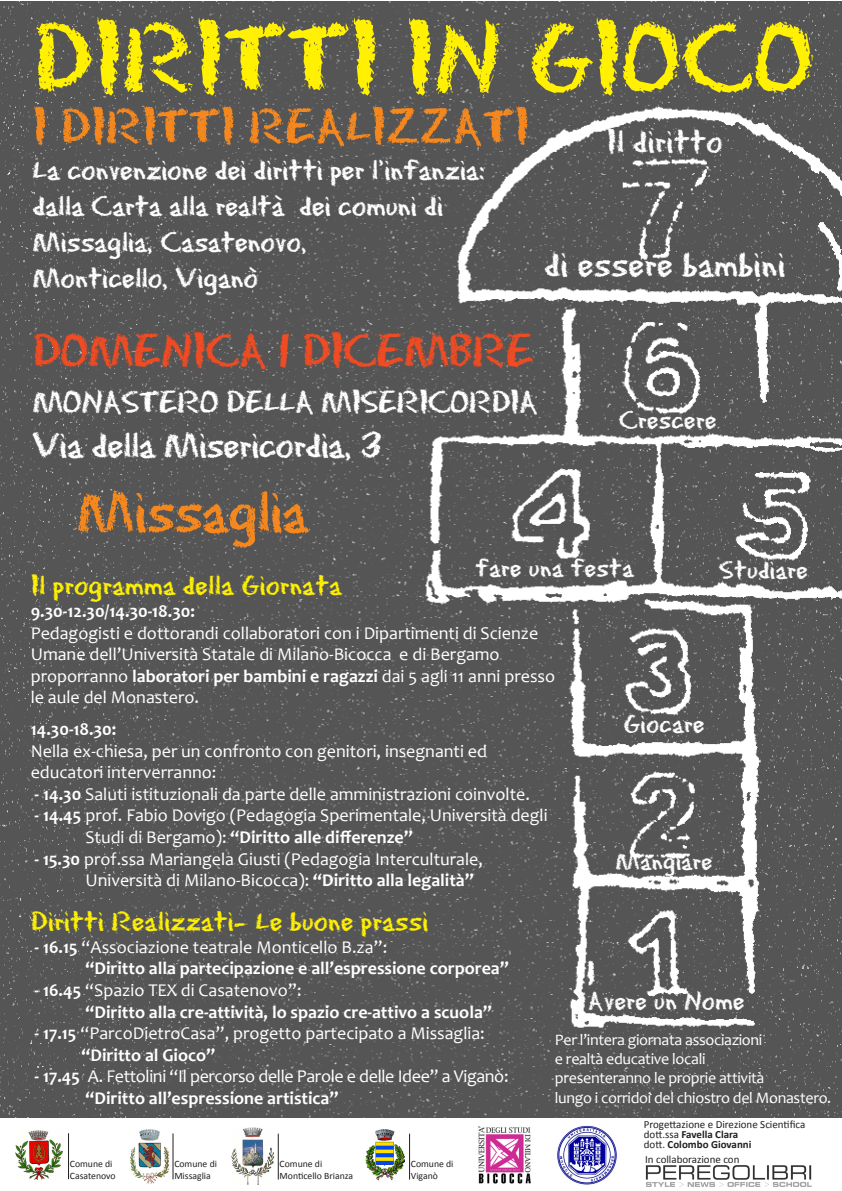
<style>
.page{position:relative;width:842px;height:1191px;background:#fff}
.page>*{position:absolute;margin:0;border:0;box-sizing:border-box;transform-origin:0 0}
.t1{font:103px "Eraser Dust";color:#fff101}
.t2{font:62px "Eraser Dust";letter-spacing:-.02em;color:#f5871f}
.t3{font:52px "Eraser Dust";color:#f5871f}
.t4{font:49px "Eraser Dust";letter-spacing:-.02em;color:#f04b22}
.t5{font:38px "Eraser Dust";letter-spacing:-.02em;color:#fff}
.t6{font:37px "Eraser Dust";color:#fff}
.t7{font:34px "Eraser Dust";color:#fff}
.t8{font:33px "Eraser Dust";letter-spacing:-.02em;color:#fff}
.t9{font:30px "Eraser Dust";letter-spacing:-.01em;color:#fff}
.t10{font:29px "Eraser Dust";color:#fff101}
.t11{font:27px "Eraser Dust";color:#fff}
.t12{font:25.9px "Eraser Dust";color:#fff}
.t13{font:18px/21.6px "Candara";color:#fff}
.t14{font:700 18px/21.6px "Candara";color:#fff}
.t15{font:18px "Candara";letter-spacing:-.02em;color:#fff}
.t16{font:16px "Candara";letter-spacing:-.02em;color:#fff}
.t17{font:11px/10px "Calibri";color:#231f20}
.t18{font:9.7px/11.7px "Calibri";color:#231f20}
.s1{font-weight:700}
.s2{font-weight:400}
</style>
<div class="page">
<img style="left:0;top:1px;width:842px;height:1116px">
<img style="left:16px;top:1130px;width:47px;height:50px">
<img style="left:232px;top:1127px;width:42px;height:57px">
<img style="left:366px;top:1129px;width:39px;height:51px">
<hr style="left:68px;top:1133px;width:1px;height:46px;background:#231f20">
<hr style="left:173px;top:1133px;width:1px;height:46px;background:#231f20">
<hr style="left:278px;top:1133px;width:1px;height:46px;background:#231f20">
<hr style="left:409px;top:1133px;width:1px;height:46px;background:#231f20">
<img style="left:645px;top:1165px;width:167px;height:22px">
<img style="left:478px;top:1126px;width:53px;height:58px">
<img style="left:557px;top:1125px;width:60px;height:60px">
<img style="left:130px;top:1129px;width:40px;height:55px">
<p class="t1" style="left:32px;top:-13px;width:783px">DIRITTI IN GIOCO</p>
<p class="t3" style="left:32px;top:90px;width:498px">I DIRITTI REALIZZATI</p>
<p class="t9" style="left:32px;top:149px;width:454px">La convenzione dei diritti per l’infanzia:</p>
<p class="t9" style="left:32px;top:185px;width:412px">dalla Carta alla realtà dei comuni di</p>
<p class="t9" style="left:32px;top:221px;width:276px">Missaglia, Casatenovo,</p>
<p class="t9" style="left:32px;top:257px;width:227px">Monticello, Viganò</p>
<p class="t4" style="left:32px;top:316px;width:503px">DOMENICA 1 DICEMBRE</p>
<p class="t8" style="left:32px;top:379px;width:507px">MONASTERO DELLA MISERICORDIA</p>
<p class="t5" style="left:32px;top:419px;width:351px">Via della Misericordia, 3</p>
<p class="t2" style="left:77px;top:469px;width:234px">Missaglia</p>
<p class="t7" style="left:607px;top:117px;width:117px">Il diritto</p>
<p class="t6" style="left:544px;top:239px;width:243px">di essere bambini</p>
<p class="t11" style="left:619px;top:401px;width:99px">Crescere</p>
<p class="t11" style="left:475px;top:548px;width:160px">fare una festa</p>
<p class="t11" style="left:719px;top:551px;width:91px">Studiare</p>
<p class="t10" style="left:31px;top:565px;width:312px">Il programma della Giornata</p>
<p class="t14" style="left:31px;top:600px;width:166px">9.30-12.30/14.30-18.30:</p>
<p class="t13" style="left:31px;top:622px;width:526px">Pedagogisti e dottorandi collaboratori con i Dipartimenti di Scienze Umane dell’Università Statale di Milano-Bicocca e di Bergamo proporranno <span class="s1">laboratori per bambini e ragazzi</span> dai 5 agli 11 anni presso le aule del Monastero.</p>
<p class="t14" style="left:31px;top:718px;width:87px">14.30-18.30:</p>
<p class="t13" style="left:31px;top:740px;width:458px">Nella ex-chiesa, per un confronto con genitori, insegnanti ed educatori interverranno:</p>
<p class="t13" style="left:35px;top:783px;width:497px"><span class="s1">- 14.30</span> Saluti istituzionali da parte delle amministrazioni coinvolte.</p>
<p class="t13" style="left:35px;top:804px;width:514px"><span class="s1">- 14.45</span> prof. Fabio Dovigo (Pedagogia Sperimentale, Università degli</p>
<p class="t14" style="left:85px;top:826px;width:329px"><span class="s2">Studi di Bergamo):</span> “Diritto alle differenze”</p>
<p class="t13" style="left:35px;top:848px;width:450px"><span class="s1">- 15.30</span> prof.ssa Mariangela Giusti (Pedagogia Interculturale,</p>
<p class="t13" style="left:85px;top:869px;width:390px">Università di Milano-Bicocca): <span class="s1">“Diritto alla legalità”</span></p>
<p class="t10" style="left:31px;top:901px;width:399px">Diritti Realizzati- Le buone prassi</p>
<p class="t14" style="left:85px;top:935px;width:425px;text-indent:-51px">- 16.15 <span class="s2">“Associazione teatrale Monticello B.za”:<br></span>“Diritto alla partecipazione e all’espressione corporea”</p>
<p class="t13" style="left:35px;top:979px;width:268px"><span class="s1">- 16.45</span> “Spazio TEX di Casatenovo”:</p>
<p class="t14" style="left:85px;top:1000px;width:408px">“Diritto alla cre-attività, lo spazio cre-attivo a scuola”</p>
<p class="t13" style="left:35px;top:1022px;width:452px"><span class="s1">- 17.15</span> “ParcoDietroCasa”, progetto partecipato a Missaglia:</p>
<p class="t14" style="left:81px;top:1043px;width:135px">“Diritto al Gioco”</p>
<p class="t15" style="left:35px;top:1065px;width:476px"><span class="s1">- 17.45</span> A. Fettolini “Il percorso delle Parole e delle Idee” a Viganò:</p>
<p class="t14" style="left:85px;top:1087px;width:255px">“Diritto all’espressione artistica”</p>
<p class="t11" style="left:623px;top:705px;width:83px">Giocare</p>
<p class="t12" style="left:616px;top:843px;width:98px">Mangiare</p>
<p class="t11" style="left:588px;top:982px;width:158px">Avere un Nome</p>
<p class="t16" style="left:555px;top:1029px;width:209px">Per l’intera giornata associazioni</p>
<p class="t16" style="left:555px;top:1049px;width:152px">e realtà educative locali</p>
<p class="t16" style="left:555px;top:1068px;width:211px">presenteranno le proprie attività</p>
<p class="t16" style="left:555px;top:1087px;width:278px">lungo i corridoi del chiostro del Monastero.</p>
<p class="t18" style="left:70px;top:1158px;width:47px">Comune di<br>Casatenovo</p>
<p class="t18" style="left:174px;top:1158px;width:44px">Comune di<br>Missaglia</p>
<p class="t18" style="left:280px;top:1158px;width:75px">Comune di<br>Monticello Brianza</p>
<p class="t18" style="left:411px;top:1158px;width:44px">Comune di<br>Viganò</p>
<p class="t17" style="left:644px;top:1119px;width:163px">Progettazione e Direzione Scientifica dott.ssa <span class="s1">Favella Clara<br></span>dott. <span class="s1">Colombo Giovanni</span></p>
<p class="t17" style="left:645px;top:1154px;width:96px">In collaborazione con</p>
</div>
